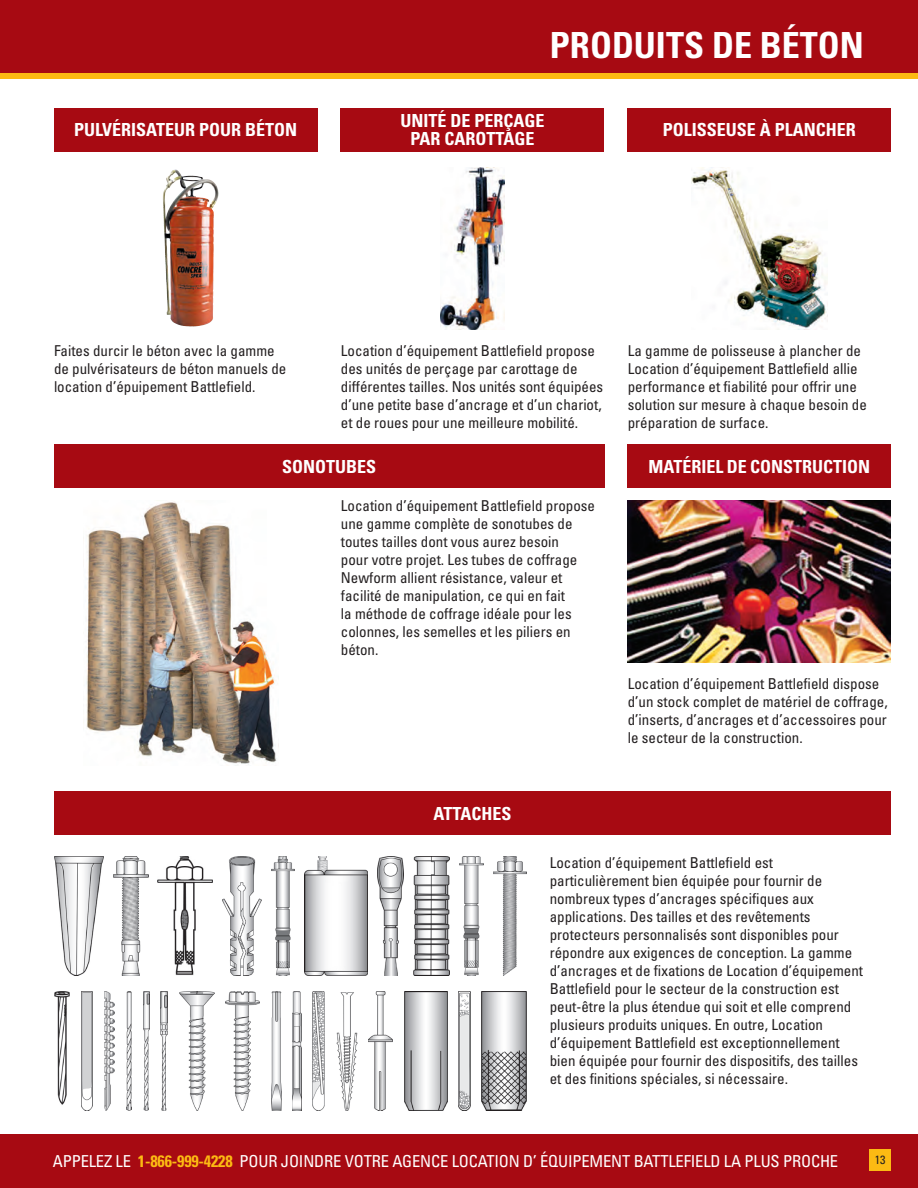
<style>
.page{position:relative;width:918px;height:1188px;background:#fff}
.page>*{position:absolute;margin:0;border:0;box-sizing:border-box;transform-origin:0 0}
.t1{font:700 condensed 36px "Univers LT Std";color:#fff}
.t2{font:700 condensed 18px/18px "Univers LT Std";color:#fff;text-align:center}
.t3{font:condensed 16.5px "Univers LT Std";letter-spacing:-.01em;color:#fff}
.t4{font:condensed 15px/18px "Univers LT Std";color:#231f20}
.t5{font:condensed 12px "Univers LT Std";color:#231f20}
.s1{font-weight:700;color:#fcba13}
</style>
<div class="page">
<div style="left:0;top:0;width:918px;height:76px;background:#a70a12"></div>
<div style="left:0;top:1134px;width:918px;height:54px;background:#a70a12"></div>
<div style="left:869px;top:1149px;width:22px;height:22px;background:#fcba13"></div>
<div style="left:0;top:73px;width:918px;height:5px;background:#fcba13"></div>
<div style="left:54px;top:108px;width:263px;height:43px;background:#a70a12"></div>
<div style="left:341px;top:108px;width:263px;height:43px;background:#a70a12"></div>
<div style="left:628px;top:108px;width:263px;height:43px;background:#a70a12"></div>
<img style="left:628px;top:500px;width:263px;height:162px">
<div style="left:54px;top:445px;width:550px;height:43px;background:#a70a12"></div>
<div style="left:628px;top:445px;width:263px;height:43px;background:#a70a12"></div>
<img style="left:83px;top:500px;width:196px;height:266px">
<div style="left:54px;top:792px;width:837px;height:43px;background:#a70a12"></div>
<img style="left:313px;top:992px;width:12px;height:118px">
<img style="left:494px;top:857px;width:32px;height:119px">
<img style="left:336px;top:992px;width:21px;height:118px">
<img style="left:272px;top:857px;width:23px;height:119px">
<img style="left:293px;top:992px;width:9px;height:118px">
<img style="left:271px;top:992px;width:11px;height:118px">
<img style="left:482px;top:992px;width:44px;height:118px">
<img style="left:377px;top:857px;width:26px;height:119px">
<img style="left:305px;top:857px;width:62px;height:119px">
<img style="left:81px;top:992px;width:12px;height:118px">
<img style="left:459px;top:992px;width:12px;height:118px">
<img style="left:143px;top:992px;width:7px;height:118px">
<img style="left:126px;top:992px;width:6px;height:118px">
<img style="left:54px;top:992px;width:16px;height:113px">
<img style="left:404px;top:992px;width:44px;height:118px">
<img style="left:413px;top:857px;width:36px;height:119px">
<img style="left:459px;top:857px;width:25px;height:119px">
<img style="left:104px;top:992px;width:11px;height:118px">
<img style="left:222px;top:857px;width:40px;height:119px">
<img style="left:226px;top:992px;width:34px;height:118px">
<img style="left:179px;top:992px;width:36px;height:118px">
<img style="left:161px;top:992px;width:7px;height:118px">
<img style="left:158px;top:857px;width:54px;height:118px">
<img style="left:54px;top:857px;width:50px;height:119px">
<img style="left:114px;top:857px;width:34px;height:119px">
<img style="left:368px;top:992px;width:25px;height:118px">
<img style="left:163px;top:169px;width:12px;height:104px">
<img style="left:440px;top:167px;width:65px;height:162px">
<img style="left:691px;top:167px;width:136px;height:162px">
<p class="t1" style="left:550px;top:23px;width:316px">PRODUITS DE BÉTON</p>
<p class="t2" style="left:74px;top:121px;width:224px">PULVÉRISATEUR POUR BÉTON</p>
<p class="t2" style="left:400px;top:112px;width:146px">UNITÉ DE PERÇAGE<br>PAR CAROTTAGE</p>
<p class="t2" style="left:663px;top:121px;width:195px">POLISSEUSE À PLANCHER</p>
<p class="t4" style="left:54px;top:342px;width:234px">Faites durcir le béton avec la gamme de pulvérisateurs de béton manuels de location d’épuipement Battlefield.</p>
<p class="t4" style="left:341px;top:342px;width:264px">Location d’équipement Battlefield propose des unités de perçage par carottage de différentes tailles. Nos unités sont équipées d’une petite base d’ancrage et d’un chariot, et de roues pour une meilleure mobilité.</p>
<p class="t4" style="left:628px;top:342px;width:241px">La gamme de polisseuse à plancher de Location d’équipement Battlefield allie performance et fiabilité pour offrir une solution sur mesure à chaque besoin de préparation de surface.</p>
<p class="t2" style="left:282px;top:457px;width:96px">SONOTUBES</p>
<p class="t2" style="left:648px;top:457px;width:223px">MATÉRIEL DE CONSTRUCTION</p>
<p class="t4" style="left:341px;top:496px;width:256px">Location d’équipement Battlefield propose une gamme complète de sonotubes de toutes tailles dont vous aurez besoin<br>pour votre projet. Les tubes de coffrage Newform allient résistance, valeur et facilité de manipulation, ce qui en fait<br>la méthode de coffrage idéale pour les colonnes, les semelles et les piliers en béton.</p>
<p class="t2" style="left:434px;top:804px;width:79px">ATTACHES</p>
<p class="t4" style="left:628px;top:675px;width:261px">Location d’équipement Battlefield dispose d’un stock complet de matériel de coffrage, d’inserts, d’ancrages et d’accessoires pour le secteur de la construction.</p>
<p class="t4" style="left:550px;top:853px;width:315px">Location d’équipement Battlefield est particulièrement bien équipée pour fournir de nombreux types d’ancrages spécifiques aux applications. Des tailles et des revêtements protecteurs personnalisés sont disponibles pour répondre aux exigences de conception. La gamme d’ancrages et de fixations de Location d’équipement Battlefield pour le secteur de la construction est peut-être la plus étendue qui soit et elle comprend plusieurs produits uniques. En outre, Location d’équipement Battlefield est exceptionnellement bien équipée pour fournir des dispositifs, des tailles et des finitions spéciales, si nécessaire.</p>
<p class="t3" style="left:53px;top:1151px;width:787px">APPELEZ LE <span class="s1">1-866-999-4228</span> POUR JOINDRE VOTRE AGENCE LOCATION D’ ÉQUIPEMENT BATTLEFIELD LA PLUS PROCHE</p>
<p class="t5" style="left:875px;top:1152px;width:12px">13</p>
</div>
